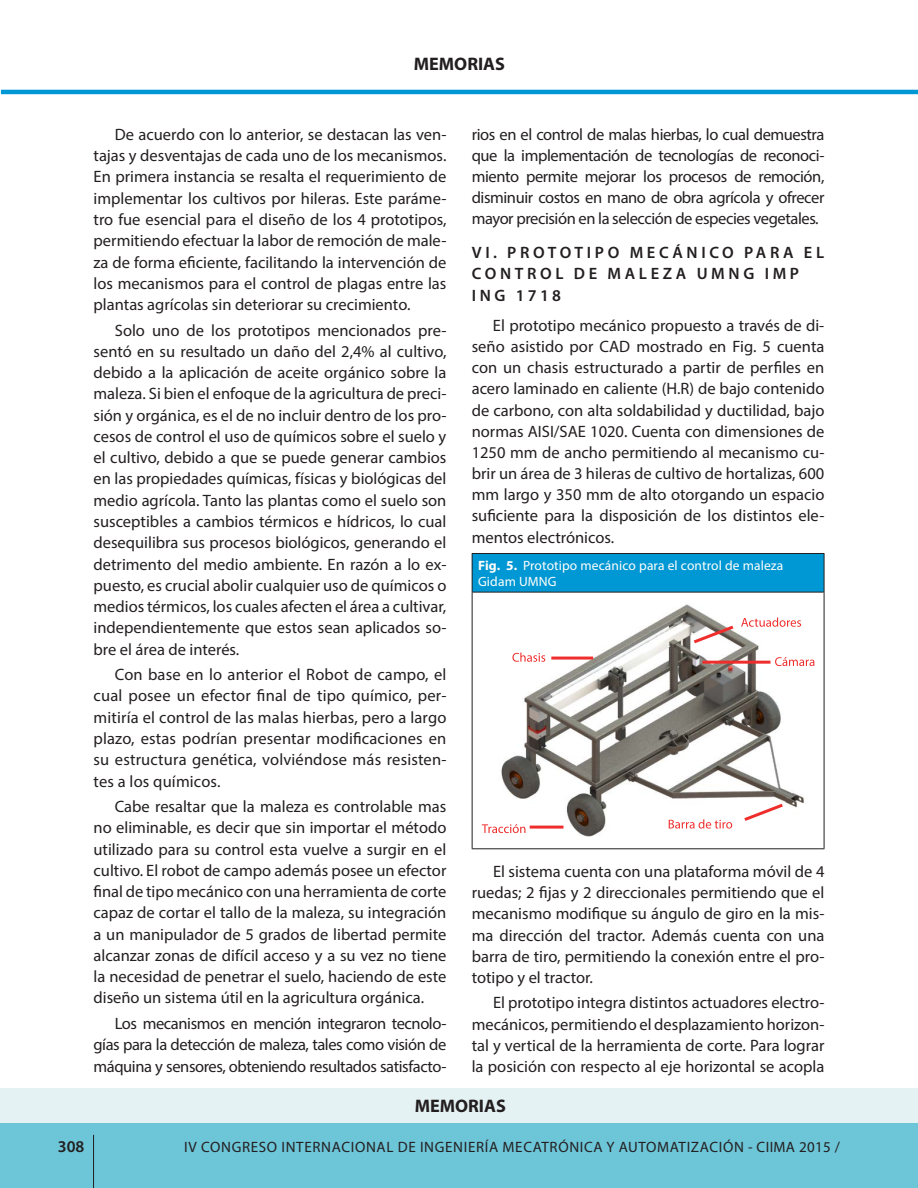
<style>
.page{position:relative;width:918px;height:1188px;background:#fff}
.page>*{position:absolute;margin:0;border:0;box-sizing:border-box;transform-origin:0 0}
.t1{font:700 18.15px "Myriad Pro";color:#231f20}
.t2{font:16.5px/21.3px "Myriad Pro";color:#231f20;text-align:justify}
.t3{font:600 16.5px/21.5px "Myriad Pro";letter-spacing:.22em;color:#231f20}
.t4{font:15px "Myriad Pro";letter-spacing:.045em;color:#231f20}
.t5{font:13.5px/16.5px "Myriad Pro";letter-spacing:.01em;color:#fffefc}
.s1{font-weight:700}
</style>
<div class="page">
<div style="left:1px;top:1095px;width:917px;height:93px;background:#6dc5d8"></div>
<hr style="left:1px;top:90px;width:917px;height:4px;background:#0098d4">
<hr style="left:93px;top:1135px;width:1px;height:53px;background:#231f20">
<div style="left:0;top:1088px;width:918px;height:35px;background:#e5f2f3"></div>
<div style="left:472px;top:554px;width:352px;height:38px;background:#0098d4"></div>
<hr style="left:472px;top:553px;width:352px;height:1px;background:#231f20">
<hr style="left:472px;top:554px;width:1px;height:38px;background:#231f20">
<hr style="left:472px;top:592px;width:352px;height:1px;background:#231f20">
<hr style="left:824px;top:554px;width:1px;height:38px;background:#231f20">
<hr style="left:472px;top:593px;width:1px;height:255px;background:#231f20">
<hr style="left:824px;top:592px;width:1px;height:256px;background:#231f20">
<hr style="left:472px;top:848px;width:352px;height:1px;background:#231f20">
<img style="left:493px;top:604px;width:311px;height:233px">
<hr style="left:551px;top:657px;width:42px;height:3px;background:#ee2e2c">
<svg style="left:512px;top:653px;width:33px;height:9px"></svg>
<hr style="left:702px;top:661px;width:69px;height:3px;background:#ee2e2c">
<svg style="left:775px;top:657px;width:39px;height:9px"></svg>
<svg style="left:690px;top:618px;width:111px;height:28px"></svg>
<svg style="left:741px;top:801px;width:45px;height:22px"></svg>
<svg style="left:669px;top:819px;width:63px;height:10px"></svg>
<hr style="left:530px;top:826px;width:34px;height:3px;background:#ee2e2c">
<svg style="left:482px;top:824px;width:43px;height:9px"></svg>
<p class="t1" style="left:414px;top:52px;width:93px">MEMORIAS</p>
<p class="t2" style="left:94px;top:123px;width:354px;text-indent:21px">De acuerdo con lo anterior, se destacan las ven&shy;tajas y desventajas de cada uno de los mecanismos.<br>En primera instancia se resalta el requerimiento de implementar los cultivos por hileras. Este paráme&shy;tro fue esencial para el diseño de los 4 prototipos, permitiendo efectuar la labor de remoción de male&shy;za de forma eficiente, facilitando la intervención de los mecanismos para el control de plagas entre las plantas agrícolas sin deteriorar su crecimiento.</p>
<p class="t2" style="left:94px;top:319px;width:354px;text-indent:21px">Solo uno de los prototipos mencionados pre&shy;sentó en su resultado un daño del 2,4% al cultivo, debido a la aplicación de aceite orgánico sobre la maleza. Si bien el enfoque de la agricultura de preci&shy;sión y orgánica, es el de no incluir dentro de los pro&shy;cesos de control el uso de químicos sobre el suelo y el cultivo, debido a que se puede generar cambios en las propiedades químicas, físicas y biológicas del medio agrícola. Tanto las plantas como el suelo son susceptibles a cambios térmicos e hídricos, lo cual desequilibra sus procesos biológicos, generando el detrimento del medio ambiente. En razón a lo ex&shy;puesto, es crucial abolir cualquier uso de químicos o medios térmicos, los cuales afecten el área a cultivar, independientemente que estos sean aplicados so&shy;bre el área de interés.</p>
<p class="t2" style="left:94px;top:664px;width:354px;text-indent:21px">Con base en lo anterior el Robot de campo, el cual posee un efector final de tipo químico, per&shy;mitiría el control de las malas hierbas, pero a largo plazo, estas podrían presentar modificaciones en su estructura genética, volviéndose más resisten&shy;tes a los químicos.</p>
<p class="t2" style="left:94px;top:796px;width:354px;text-indent:21px">Cabe resaltar que la maleza es controlable mas no eliminable, es decir que sin importar el método utilizado para su control esta vuelve a surgir en el cultivo. El robot de campo además posee un efector final de tipo mecánico con una herramienta de corte capaz de cortar el tallo de la maleza, su integración a un manipulador de 5 grados de libertad permite alcanzar zonas de difícil acceso y a su vez no tiene la necesidad de penetrar el suelo, haciendo de este diseño un sistema útil en la agricultura orgánica.</p>
<p class="t2" style="left:94px;top:1013px;width:354px;text-indent:21px">Los mecanismos en mención integraron tecnolo&shy;gías para la detección de maleza, tales como visión de máquina y sensores, obteniendo resultados satisfacto-</p>
<p class="t2" style="left:472px;top:123px;width:354px">rios en el control de malas hierbas, lo cual demuestra que la implementación de tecnologías de reconoci&shy;miento permite mejorar los procesos de remoción, disminuir costos en mano de obra agrícola y ofrecer mayor precisión en la selección de especies vegetales.</p>
<p class="t3" style="left:472px;top:242px;width:354px">VI. PROTOTIPO MECÁNICO PARA EL<br>CONTROL DE MALEZA UMNG IMP<br>ING 1718</p>
<p class="t2" style="left:472px;top:314px;width:354px;text-indent:21px">El prototipo mecánico propuesto a través de di&shy;seño asistido por CAD mostrado en Fig. 5 cuenta con un chasis estructurado a partir de perfiles en acero laminado en caliente (H.R) de bajo contenido de carbono, con alta soldabilidad y ductilidad, bajo normas AISI/SAE 1020. Cuenta con dimensiones de 1250 mm de ancho permitiendo al mecanismo cu&shy;brir un área de 3 hileras de cultivo de hortalizas, 600 mm largo y 350 mm de alto otorgando un espacio suficiente para la disposición de los distintos ele&shy;mentos electrónicos.</p>
<p class="t5" style="left:478px;top:557px;width:307px"><span class="s1">Fig. 5.</span> Prototipo mecánico para el control de maleza<br>Gidam UMNG</p>
<p class="t2" style="left:472px;top:861px;width:354px;text-indent:21px">El sistema cuenta con una plataforma móvil de 4 ruedas; 2 fijas y 2 direccionales permitiendo que el mecanismo modifique su ángulo de giro en la mis&shy;ma dirección del tractor. Además cuenta con una barra de tiro, permitiendo la conexión entre el pro&shy;totipo y el tractor.</p>
<p class="t2" style="left:472px;top:992px;width:354px;text-indent:21px">El prototipo integra distintos actuadores electro&shy;mecánicos, permitiendo el desplazamiento horizon&shy;tal y vertical de la herramienta de corte. Para lograr la posición con respecto al eje horizontal se acopla</p>
<p class="t1" style="left:415px;top:1094px;width:93px">MEMORIAS</p>
<p class="t3" style="left:58px;top:1135px;width:28px">308</p>
<p class="t4" style="left:184px;top:1138px;width:657px">IV CONGRESO INTERNACIONAL DE INGENIERÍA MECATRÓNICA Y AUTOMATIZACIÓN - CIIMA 2015 /</p>
</div>
